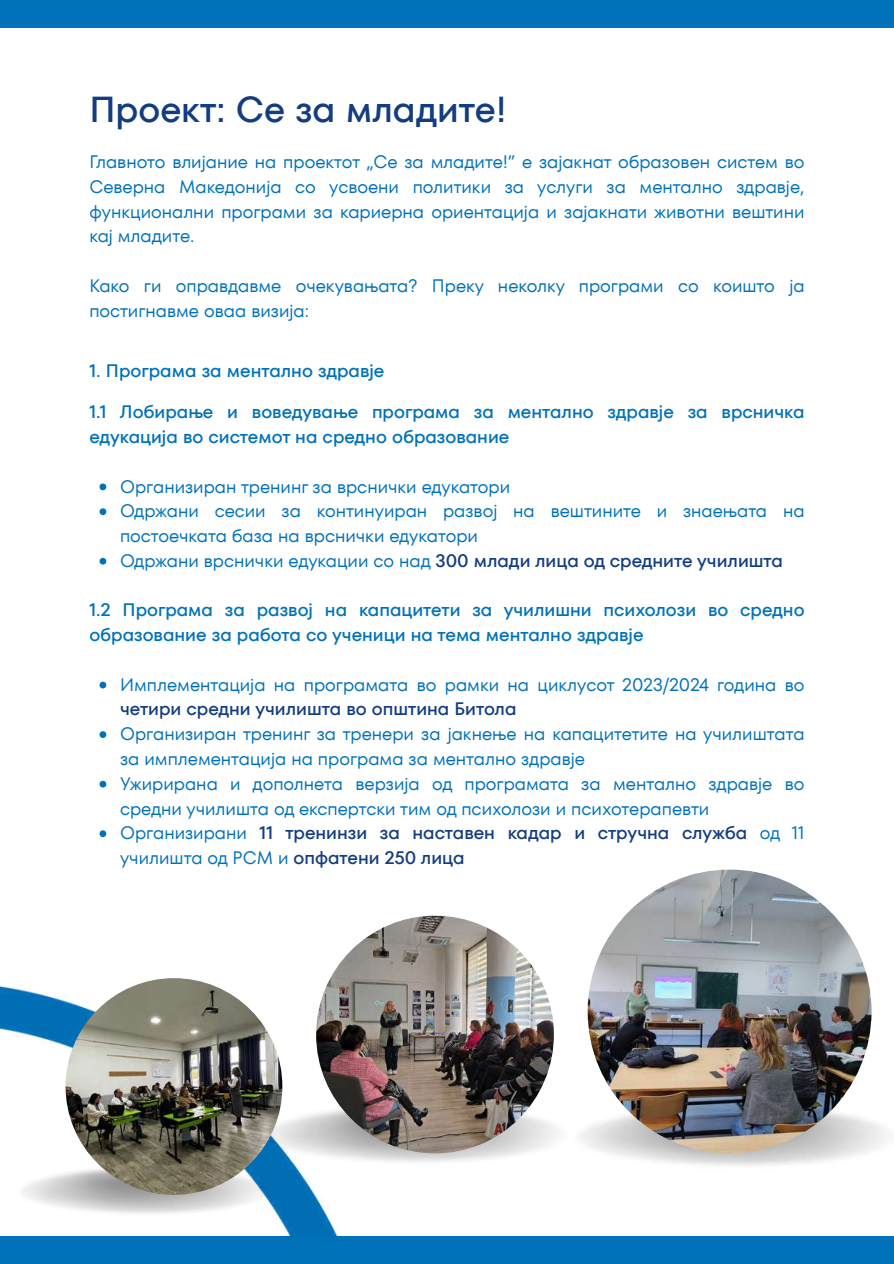
<style>
.page{position:relative;width:894px;height:1264px;background:#fff}
.page>*{position:absolute;margin:0;border:0;box-sizing:border-box;transform-origin:0 0}
.t1{font:500 36px "TT Fors";color:#133d80}
.t2{font:18px/24.8px "TT Fors";color:#0072ba}
.t3{font:500 18px/24.8px "TT Fors";color:#0072ba}
.t4{font:500 18px "TT Fors";color:#133d80}
.s1{font-weight:500;color:#133d80}
</style>
<div class="page">
<div style="left:0;top:0;width:893px;height:27px;background:#0072ba"></div>
<img style="left:0;top:978px;width:338px;height:258px">
<div style="left:0;top:1236px;width:893px;height:27px;background:#0072ba"></div>
<svg style="left:99px;top:483px;width:7px;height:7px"></svg>
<svg style="left:99px;top:508px;width:7px;height:7px"></svg>
<svg style="left:99px;top:558px;width:7px;height:6px"></svg>
<svg style="left:99px;top:681px;width:7px;height:7px"></svg>
<svg style="left:99px;top:731px;width:7px;height:7px"></svg>
<svg style="left:99px;top:780px;width:7px;height:7px"></svg>
<svg style="left:99px;top:830px;width:7px;height:7px"></svg>
<img style="left:16px;top:1165px;width:256px;height:50px">
<img style="left:66px;top:978px;width:216px;height:216px;border-radius:50%">
<img style="left:260px;top:1103px;width:298px;height:62px">
<img style="left:316px;top:915px;width:237px;height:238px;border-radius:50%">
<img style="left:579px;top:1103px;width:309px;height:63px">
<img style="left:587px;top:869px;width:284px;height:284px;border-radius:50%">
<h1 class="t1" style="left:89px;top:84px;width:419px">Проект: Се за младите!</h1>
<p class="t2" style="left:89px;top:149px;width:716px;text-align:justify">Главното влијание на проектот „Се за младите!” е зајакнат образовен систем во Северна Македонија со усвоени политики за услуги за ментално здравје, функционални програми за кариерна ориентација и зајакнати животни вештини кај младите.</p>
<p class="t2" style="left:89px;top:273px;width:716px">Како ги оправдавме очекувањата? Преку неколку програми со коишто ја постигнавме оваа визија:</p>
<p class="t3" style="left:89px;top:358px;width:296px">1. Програма за ментално здравје</p>
<p class="t3" style="left:89px;top:399px;width:716px">1.1 Лобирање и воведување програма за ментално здравје за врсничка едукација во системот на средно образование</p>
<p class="t2" style="left:120px;top:474px;width:685px">Организиран тренинг за врснички едукатори<br>Одржани сесии за континуиран развој на вештините и знаењата на постоечката база на врснички едукатори<br>Одржани врснички едукации со над <span class="s1">300 млади лица од средните училишта</span></p>
<p class="t3" style="left:89px;top:597px;width:716px">1.2 Програма за развој на капацитети за училишни психолози во средно образование за работа со ученици на тема ментално здравје</p>
<p class="t2" style="left:120px;top:672px;width:685px">Имплементација на програмата во рамки на циклусот 2023/2024 година во</p>
<p class="t4" style="left:120px;top:696px;width:398px">четири средни училишта во општина Битола</p>
<p class="t2" style="left:120px;top:721px;width:685px">Организиран тренинг за тренери за јакнење на капацитетите на училиштата за имплементација на програма за ментално здравје<br>Ужирирана и дополнета верзија од програмата за ментално здравје во средни училишта од експертски тим од психолози и психотерапевти Организирани <span class="s1">11 тренинзи за наставен кадар и стручна служба</span> од 11 училишта од РСМ и <span class="s1">опфатени 250 лица</span></p>
</div>
